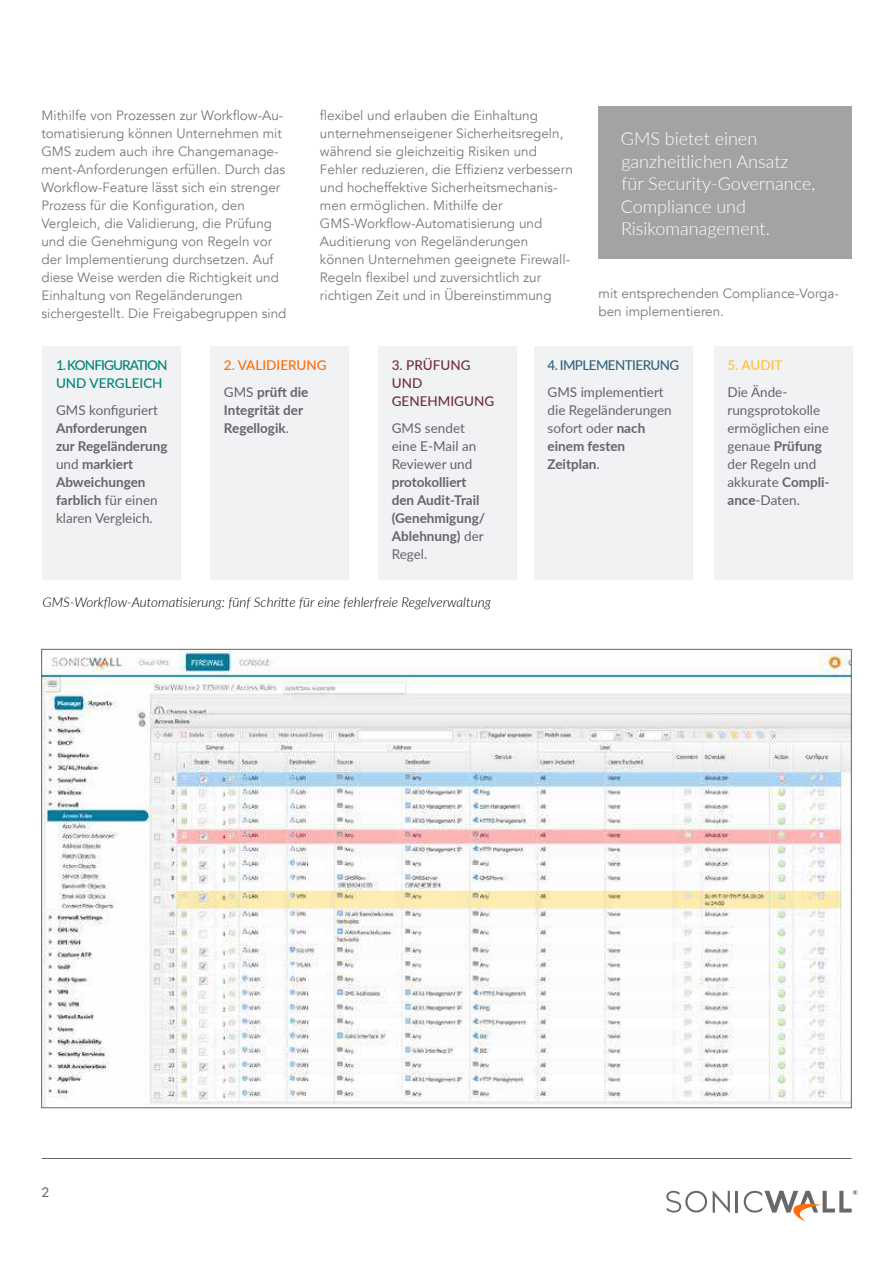
<style>
.page{position:relative;width:893px;height:1263px;background:#fff}
.page>*{position:absolute;margin:0;border:0;box-sizing:border-box;transform-origin:0 0}
.t1{font:300 18px/22.5px "Lato";color:#fff}
.t2{font:13.5px/18px "Avenir";color:#78797d}
.t3{font:13.5px/18px "Lato";color:#646569}
.t4{font:700 13.5px/18px "Lato";color:#646569}
.t5{font:italic 300 13.5px "Lato";color:#000}
.t6{font:500 13.5px/18px "Lato";letter-spacing:-.07em;color:#008375}
.t7{font:500 13.5px/27px "Lato";color:#ff6c0c}
.t8{font:500 13.5px/18px "Lato";color:#712d3d}
.t9{font:500 13.5px "Lato";letter-spacing:-.04em;color:#33617d}
.t10{font:500 13.5px "Lato";color:#ffbf3b}
.s1{font-weight:400}
.s2{font-weight:400;color:#646569}
.s3{font-weight:700;color:#646569}
.s4{font-weight:700}
</style>
<div class="page">
<hr style="left:41px;top:1158px;width:810px;height:1px;background:#646569">
<svg style="left:713px;top:1191px;width:17px;height:22px"></svg>
<hr style="left:736px;top:1191px;width:2px;height:21px;background:#68686b">
<svg style="left:666px;top:1191px;width:41px;height:21px"></svg>
<svg style="left:744px;top:1190px;width:113px;height:32px"></svg>
<div style="left:598px;top:107px;width:253px;height:152px;background:#a2a3a5"></div>
<div style="left:43px;top:346px;width:138px;height:233px;background:#f0f2f3"></div>
<div style="left:210px;top:346px;width:139px;height:233px;background:#f0f2f3"></div>
<div style="left:378px;top:346px;width:139px;height:233px;background:#f0f2f3"></div>
<div style="left:534px;top:346px;width:159px;height:233px;background:#f0f2f3"></div>
<div style="left:714px;top:346px;width:139px;height:233px;background:#f0f2f3"></div>
<img style="left:43px;top:651px;width:806px;height:455px">
<p class="t2" style="left:41px;top:107px;width:246px">Mithilfe von Prozessen zur Workflow-Au&shy;tomatisierung können Unternehmen mit GMS zudem auch ihre Changemanage&shy;ment-Anforderungen erfüllen. Durch das Workflow-Feature lässt sich ein strenger Prozess für die Konfiguration, den Vergleich, die Validierung, die Prüfung und die Genehmigung von Regeln vor der Implementierung durchsetzen. Auf diese Weise werden die Richtigkeit und Einhaltung von Regeländerungen sichergestellt. Die Freigabegruppen sind</p>
<p class="t2" style="left:320px;top:107px;width:254px">flexibel und erlauben die Einhaltung unternehmenseigener Sicherheitsregeln, während sie gleichzeitig Risiken und Fehler reduzieren, die Effizienz verbessern und hocheffektive Sicherheitsmechanis&shy;men ermöglichen. Mithilfe der GMS-Workflow-Automatisierung und Auditierung von Regeländerungen können Unternehmen geeignete Firewall-Regeln flexibel und zuversichtlich zur richtigen Zeit und in Übereinstimmung</p>
<h1 class="t1" style="left:621px;top:128px;width:196px">GMS bietet einen ganzheitlichen ansatz<br>für Security-Governance, compliance und risikomanagement.</h1>
<p class="t2" style="left:598px;top:285px;width:242px">mit entsprechenden Compliance-Vorga&shy;ben implementieren.</p>
<p class="t6" style="left:56px;top:356px;width:113px">1. KONFIGURATION<br>UND VERGLEICH</p>
<p class="t3" style="left:56px;top:400px;width:104px">GMS konfiguriert</p>
<p class="t4" style="left:56px;top:419px;width:113px">Anforderungen zur Regeländerung <span class="s1">und</span> markiert<br>Abweichungen farblich <span class="s1">für einen klaren Vergleich.</span></p>
<p class="t7" style="left:224px;top:352px;width:104px">2. VALIDIERUNG<br><span class="s2">GMS</span> <span class="s3">prüft die</span></p>
<p class="t4" style="left:224px;top:401px;width:81px">Integrität der<br>Regellogik<span class="s1">.</span></p>
<p class="t8" style="left:392px;top:356px;width:104px">3. PRÜFUNG<br>UND<br>GENEHMIGUNG</p>
<p class="t3" style="left:392px;top:419px;width:86px">GMS sendet eine E-Mail an<br>Reviewer und</p>
<p class="t4" style="left:392px;top:473px;width:95px">protokolliert den Audit-Trail (Genehmigung/<br>Ablehnung) <span class="s1">der<br>Regel.</span></p>
<p class="t5" style="left:43px;top:593px;width:450px">GMS-Workflow-Automatisierung: fünf Schritte für eine fehlerfreie Regelverwaltung</p>
<p class="t9" style="left:547px;top:357px;width:133px">4. IMPLEMENTIERUNG</p>
<p class="t3" style="left:547px;top:382px;width:126px">GMS implementiert die Regeländerungen sofort oder <span class="s4">nach einem festen<br>Zeitplan</span>.</p>
<p class="t10" style="left:727px;top:357px;width:56px">5. AUDIT</p>
<p class="t3" style="left:727px;top:383px;width:104px">Die Ände&shy;rungsprotokolle ermöglichen eine genaue <span class="s4">Prüfung </span>der Regeln und akkurate <span class="s4">Compli&shy;ance</span>-Daten.</p>
<p class="t3" style="left:41px;top:1184px;width:9px">2</p>
</div>
